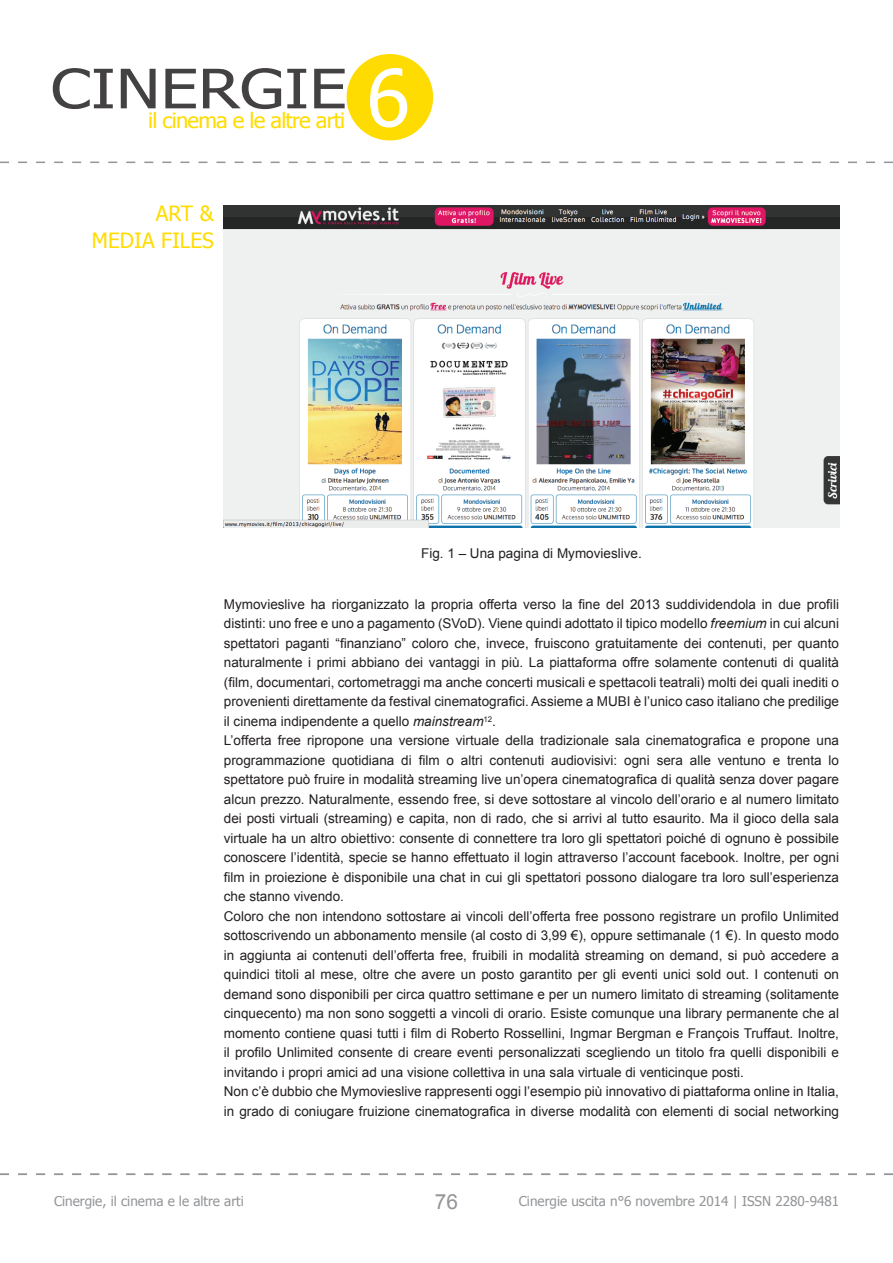
<style>
.page{position:relative;width:893px;height:1263px;background:#fff}
.page>*{position:absolute;margin:0;border:0;box-sizing:border-box;transform-origin:0 0}
.t1{font:78.75px "Tahoma";color:#fff}
.t2{font:54.45px "Tahoma";color:#434141;scale:1.23 1}
.t3{font:21px "Tahoma";letter-spacing:-.04em;color:#ffdc01;scale:1.05 1}
.t4{font:21px/27px "Tahoma";color:#ffdc01;text-align:right}
.t5{font:20.85px "Arial";color:#939598}
.t6{font:13.5px/19.5px "Arial";color:#231f20}
.t7{font:13.5px "Tahoma";color:#939598}
.s1{font-style:italic}
</style>
<div class="page">
<div style="left:347px;top:54px;width:86px;height:87px;background:#ffdc01;border-radius:50%"></div>
<svg style="left:0;top:162px;width:893px;height:1px"></svg>
<svg style="left:0;top:1174px;width:893px;height:1px"></svg>
<img style="left:224px;top:206px;width:615px;height:321px">
<h2 class="t2" style="left:51px;top:54px;width:242px">CINERGIE</h2>
<h3 class="t3" style="left:148px;top:107px;width:189px">il cinema e le altre arti</h3>
<h1 class="t1" style="left:367px;top:48px;width:45px">6</h1>
<h3 class="t4" style="left:92px;top:199px;width:123px">ART &amp;<br>MEDIA FILES</h3>
<p class="t6" style="left:421px;top:544px;width:222px">Fig. 1 – Una pagina di Mymovieslive.</p>
<p class="t6" style="left:224px;top:595px;width:617px">Mymovieslive ha riorganizzato la propria offerta verso la fine del 2013 suddividendola in due profili distinti: uno free e uno a pagamento (SVoD). Viene quindi adottato il tipico modello <span class="s1">freemium</span> in cui alcuni spettatori paganti “finanziano” coloro che, invece, fruiscono gratuitamente dei contenuti, per quanto naturalmente i primi abbiano dei vantaggi in più. La piattaforma offre solamente contenuti di qualità (film, documentari, cortometraggi ma anche concerti musicali e spettacoli teatrali) molti dei quali inediti o provenienti direttamente da festival cinematografici. Assieme a MUBI è l’unico caso italiano che predilige il cinema indipendente a quello <span class="s1">mainstream</span><sup>12</sup>.<br>L’offerta free ripropone una versione virtuale della tradizionale sala cinematografica e propone una programmazione quotidiana di film o altri contenuti audiovisivi: ogni sera alle ventuno e trenta lo spettatore può fruire in modalità streaming live un’opera cinematografica di qualità senza dover pagare alcun prezzo. Naturalmente, essendo free, si deve sottostare al vincolo dell’orario e al numero limitato dei posti virtuali (streaming) e capita, non di rado, che si arrivi al tutto esaurito. Ma il gioco della sala virtuale ha un altro obiettivo: consente di connettere tra loro gli spettatori poiché di ognuno è possibile conoscere l’identità, specie se hanno effettuato il login attraverso l’account facebook. Inoltre, per ogni film in proiezione è disponibile una chat in cui gli spettatori possono dialogare tra loro sull’esperienza che stanno vivendo.<br>Coloro che non intendono sottostare ai vincoli dell’offerta free possono registrare un profilo Unlimited sottoscrivendo un abbonamento mensile (al costo di 3,99 €), oppure settimanale (1 €). In questo modo in aggiunta ai contenuti dell’offerta free, fruibili in modalità streaming on demand, si può accedere a quindici titoli al mese, oltre che avere un posto garantito per gli eventi unici sold out. I contenuti on demand sono disponibili per circa quattro settimane e per un numero limitato di streaming (solitamente cinquecento) ma non sono soggetti a vincoli di orario. Esiste comunque una library permanente che al momento contiene quasi tutti i film di Roberto Rossellini, Ingmar Bergman e François Truffaut. Inoltre, il profilo Unlimited consente di creare eventi personalizzati scegliendo un titolo fra quelli disponibili e invitando i propri amici ad una visione collettiva in una sala virtuale di venticinque posti.<br>Non c’è dubbio che Mymovieslive rappresenti oggi l’esempio più innovativo di piattaforma online in Italia, in grado di coniugare fruizione cinematografica in diverse modalità con elementi di social networking</p>
<h3 class="t5" style="left:435px;top:1190px;width:25px">76</h3>
<p class="t7" style="left:54px;top:1193px;width:191px">Cinergie, il cinema e le altre arti</p>
<p class="t7" style="left:519px;top:1193px;width:322px">Cinergie uscita n°6 novembre 2014 | ISSN 2280-9481</p>
</div>
